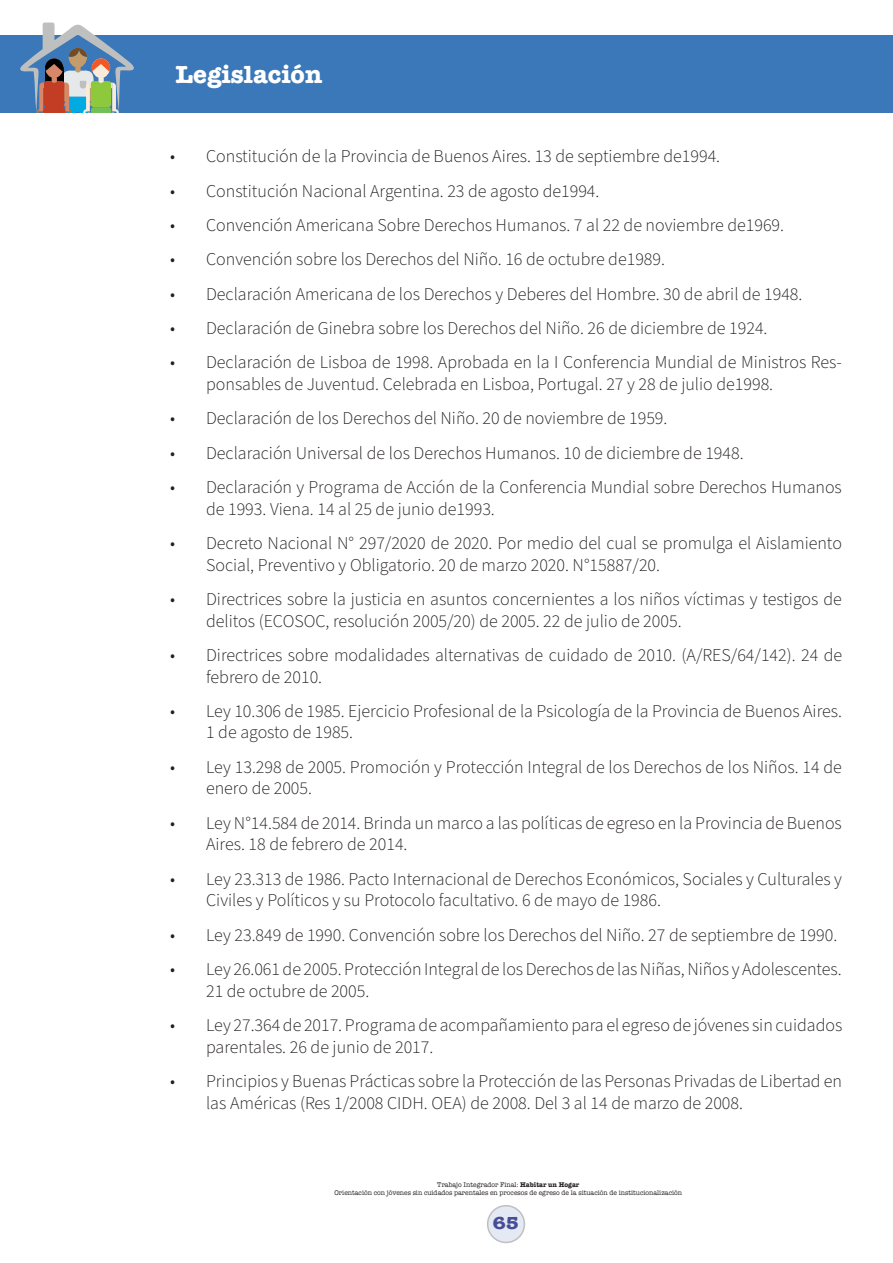
<style>
.page{position:relative;width:893px;height:1263px;background:#fff}
.page>*{position:absolute;margin:0;border:0;box-sizing:border-box;transform-origin:0 0}
.Texto_General{font:700 25.5px "American Typewriter";color:#fff}
.Indent_1{font:300 18px/21.6px "Source Sans Pro";color:#231f20}
.t1{font:700 18px "American Typewriter";color:#464e98;scale:1.14 1}
.t2{font:7.05px/8.4px "American Typewriter";color:#231f20;text-align:center;scale:.95 1}
.s1{font-weight:700}
</style>
<div class="page">
<div style="left:488px;top:1206px;width:36px;height:36px;background:#e5e9f3;border-radius:50%"></div>
<div style="left:487px;top:1205px;width:38px;height:38px;border:2px solid #bec0c0;border-radius:50%"></div>
<div style="left:0;top:35px;width:893px;height:77px;background:#3a78b9"></div>
<svg style="left:20px;top:22px;width:114px;height:90px"></svg>
<p class="Texto_General" style="left:176px;top:53px;width:148px">Legislación</p>
<p class="Indent_1" style="left:170px;top:146px;width:552px">• Constitución de la Provincia de Buenos Aires. 13 de septiembre de1994.</p>
<p class="Indent_1" style="left:170px;top:180px;width:431px">• Constitución Nacional Argentina. 23 de agosto de1994.</p>
<p class="Indent_1" style="left:170px;top:215px;width:615px">• Convención Americana Sobre Derechos Humanos. 7 al 22 de noviembre de1969.</p>
<p class="Indent_1" style="left:170px;top:249px;width:496px">• Convención sobre los Derechos del Niño. 16 de octubre de1989.</p>
<p class="Indent_1" style="left:170px;top:283px;width:634px">• Declaración Americana de los Derechos y Deberes del Hombre. 30 de abril de 1948.</p>
<p class="Indent_1" style="left:170px;top:318px;width:599px">• Declaración de Ginebra sobre los Derechos del Niño. 26 de diciembre de 1924.</p>
<p class="Indent_1" style="left:206px;top:352px;width:637px;text-indent:-36px">• Declaración de Lisboa de 1998. Aprobada en la I Conferencia Mundial de Ministros Res&shy;ponsables de Juventud. Celebrada en Lisboa, Portugal. 27 y 28 de julio de1998.</p>
<p class="Indent_1" style="left:170px;top:408px;width:499px">• Declaración de los Derechos del Niño. 20 de noviembre de 1959.</p>
<p class="Indent_1" style="left:170px;top:442px;width:575px">• Declaración Universal de los Derechos Humanos. 10 de diciembre de 1948.</p>
<p class="Indent_1" style="left:206px;top:477px;width:637px;text-indent:-36px">• Declaración y Programa de Acción de la Conferencia Mundial sobre Derechos Humanos de 1993. Viena. 14 al 25 de junio de1993.</p>
<p class="Indent_1" style="left:206px;top:533px;width:637px;text-indent:-36px">• Decreto Nacional N° 297/2020 de 2020. Por medio del cual se promulga el Aislamiento<br>Social, Preventivo y Obligatorio. 20 de marzo 2020. N°15887/20.</p>
<p class="Indent_1" style="left:206px;top:589px;width:637px;text-indent:-36px">• Directrices sobre la justicia en asuntos concernientes a los niños víctimas y testigos de delitos (ECOSOC, resolución 2005/20) de 2005. 22 de julio de 2005.</p>
<p class="Indent_1" style="left:206px;top:645px;width:638px;text-indent:-36px">• Directrices sobre modalidades alternativas de cuidado de 2010. (A/RES/64/142). 24 de febrero de 2010.</p>
<p class="Indent_1" style="left:206px;top:701px;width:637px;text-indent:-36px">• Ley 10.306 de 1985. Ejercicio Profesional de la Psicología de la Provincia de Buenos Aires.<br>1 de agosto de 1985.</p>
<p class="Indent_1" style="left:206px;top:757px;width:637px;text-indent:-36px">• Ley 13.298 de 2005. Promoción y Protección Integral de los Derechos de los Niños. 14 de enero de 2005.</p>
<p class="Indent_1" style="left:206px;top:812px;width:637px;text-indent:-36px">• Ley N°14.584 de 2014. Brinda un marco a las políticas de egreso en la Provincia de Buenos<br>Aires. 18 de febrero de 2014.</p>
<p class="Indent_1" style="left:206px;top:868px;width:637px;text-indent:-36px">• Ley 23.313 de 1986. Pacto Internacional de Derechos Económicos, Sociales y Culturales y<br>Civiles y Políticos y su Protocolo facultativo. 6 de mayo de 1986.</p>
<p class="Indent_1" style="left:170px;top:924px;width:669px">• Ley 23.849 de 1990. Convención sobre los Derechos del Niño. 27 de septiembre de 1990.</p>
<p class="Indent_1" style="left:206px;top:959px;width:637px;text-indent:-36px">• Ley 26.061 de 2005. Protección Integral de los Derechos de las Niñas, Niños y Adolescentes.<br>21 de octubre de 2005.</p>
<p class="Indent_1" style="left:206px;top:1015px;width:638px;text-indent:-36px">• Ley 27.364 de 2017. Programa de acompañamiento para el egreso de jóvenes sin cuidados parentales. 26 de junio de 2017.</p>
<p class="Indent_1" style="left:206px;top:1071px;width:637px;text-indent:-36px">• Principios y Buenas Prácticas sobre la Protección de las Personas Privadas de Libertad en las Américas (Res 1/2008 CIDH. OEA) de 2008. Del 3 al 14 de marzo de 2008.</p>
<p class="t2" style="left:335px;top:1180px;width:367px">Trabajo Integrador Final: <span class="s1">Habitar un Hogar<br></span>Orientación con jóvenes sin cuidados parentales en procesos de egreso de la situación de institucionalización</p>
<p class="t1" style="left:492px;top:1207px;width:25px">65</p>
</div>
